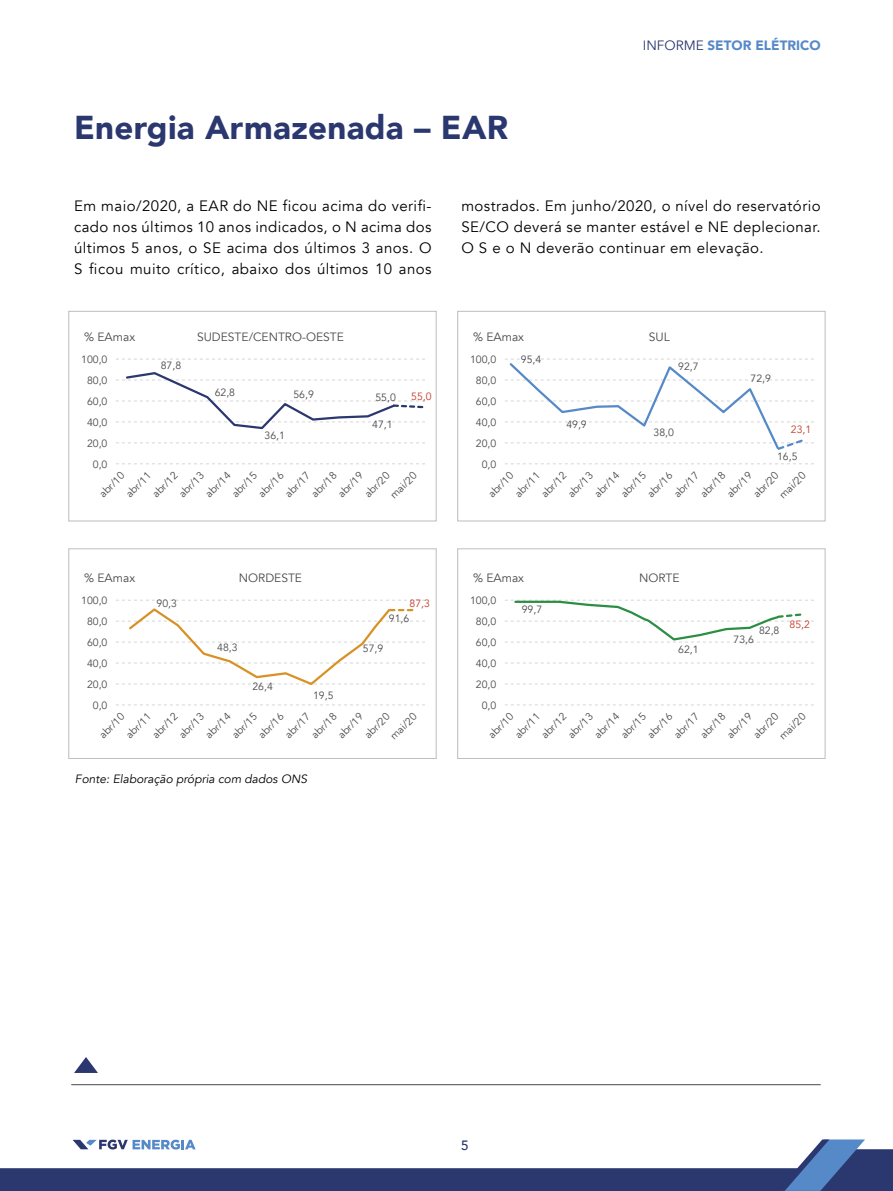
<style>
.page{position:relative;width:893px;height:1191px;background:#fff}
.page>*{position:absolute;margin:0;border:0;box-sizing:border-box;transform-origin:0 0}
.t1{font:900 33px "Avenir";letter-spacing:.01em;color:#2b376f}
.t2{font:15px/21px "Avenir";letter-spacing:.03em;color:#000;text-align:justify}
.t3{font:900 13.5px "Avenir";color:#5589c7}
.t4{font:500 13.5px "Avenir";color:#2b376f}
.t5{font:12px "Avenir";color:#484848}
.t6{font:italic 12px "Avenir";color:#000}
.t7{font:10.5px/21px "Avenir";color:#484848;text-align:right}
.t8{font:10.5px "Avenir";color:#c33826}
.s1{font-weight:400;color:#2b376f}
</style>
<div class="page">
<svg style="left:505px;top:463px;width:309px;height:1px"></svg>
<svg style="left:505px;top:359px;width:309px;height:91px"></svg>
<svg style="left:505px;top:704px;width:309px;height:1px"></svg>
<svg style="left:505px;top:683px;width:309px;height:1px"></svg>
<svg style="left:505px;top:662px;width:309px;height:1px"></svg>
<svg style="left:505px;top:599px;width:309px;height:43px"></svg>
<svg style="left:116px;top:463px;width:309px;height:1px"></svg>
<svg style="left:116px;top:442px;width:309px;height:1px"></svg>
<svg style="left:116px;top:359px;width:309px;height:1px"></svg>
<svg style="left:116px;top:372px;width:309px;height:58px"></svg>
<svg style="left:116px;top:704px;width:309px;height:1px"></svg>
<svg style="left:116px;top:600px;width:309px;height:1px"></svg>
<svg style="left:116px;top:608px;width:309px;height:77px"></svg>
<hr style="left:71px;top:1084px;width:750px;height:1px;background:#484848">
<svg style="left:74px;top:1057px;width:24px;height:16px"></svg>
<div style="left:68px;top:548px;width:369px;height:211px;border:1px solid #c0c0c0"></div>
<div style="left:68px;top:311px;width:369px;height:210px;border:1px solid #c0c0c0"></div>
<div style="left:457px;top:548px;width:369px;height:211px;border:1px solid #c0c0c0"></div>
<div style="left:457px;top:311px;width:369px;height:210px;border:1px solid #c0c0c0"></div>
<svg style="left:0;top:1139px;width:893px;height:52px"></svg>
<h1 class="t1" style="left:74px;top:100px;width:436px">Energia Armazenada – EAR</h1>
<p class="t3" style="left:643px;top:34px;width:179px"><span class="s1">INFORME</span> SETOR ELÉTRICO</p>
<h2 class="t2" style="left:74px;top:196px;width:359px">Em maio/2020, a EAR do NE ficou acima do verifi&shy;cado nos últimos 10 anos indicados, o N acima dos últimos 5 anos, o SE acima dos últimos 3 anos. O S ficou muito crítico, abaixo dos últimos 10 anos</h2>
<p class="t5" style="left:84px;top:329px;width:52px">% EAmax</p>
<p class="t5" style="left:197px;top:329px;width:148px">SUDESTE/CENTRO-OESTE</p>
<p class="t7" style="left:81px;top:349px;width:28px">100,0<br>80,0<br>60,0<br>40,0<br>20,0<br>0,0</p>
<p class="t7" style="left:161px;top:355px;width:22px">87,8</p>
<p class="t7" style="left:215px;top:382px;width:22px">62,8</p>
<p class="t7" style="left:293px;top:384px;width:22px">56,9</p>
<p class="t7" style="left:375px;top:387px;width:22px">55,0</p>
<p class="t8" style="left:411px;top:390px;width:22px">55,0</p>
<p class="t7" style="left:372px;top:414px;width:22px">47,1</p>
<p class="t7" style="left:265px;top:425px;width:22px">36,1</p>
<p class="t7" style="left:94px;top:488px;width:32px;rotate:-45deg">abr/10</p>
<p class="t7" style="left:120px;top:488px;width:32px;rotate:-45deg">abr/11</p>
<p class="t7" style="left:147px;top:488px;width:32px;rotate:-45deg">abr/12</p>
<p class="t7" style="left:173px;top:488px;width:32px;rotate:-45deg">abr/13</p>
<p class="t7" style="left:200px;top:488px;width:32px;rotate:-45deg">abr/14</p>
<p class="t7" style="left:226px;top:488px;width:32px;rotate:-45deg">abr/15</p>
<p class="t7" style="left:253px;top:488px;width:32px;rotate:-45deg">abr/16</p>
<p class="t7" style="left:279px;top:488px;width:32px;rotate:-45deg">abr/17</p>
<p class="t7" style="left:306px;top:488px;width:32px;rotate:-45deg">abr/18</p>
<p class="t7" style="left:332px;top:488px;width:32px;rotate:-45deg">abr/19</p>
<p class="t7" style="left:359px;top:488px;width:32px;rotate:-45deg">abr/20</p>
<p class="t7" style="left:385px;top:489px;width:34px;rotate:-45deg">mai/20</p>
<p class="t5" style="left:84px;top:570px;width:52px">% EAmax</p>
<p class="t5" style="left:239px;top:570px;width:65px">NORDESTE</p>
<p class="t7" style="left:81px;top:590px;width:28px">100,0<br>80,0<br>60,0<br>40,0<br>20,0<br>0,0</p>
<p class="t7" style="left:157px;top:593px;width:22px">90,3</p>
<p class="t8" style="left:409px;top:597px;width:22px">87,3</p>
<p class="t7" style="left:389px;top:608px;width:22px">91,6</p>
<p class="t7" style="left:217px;top:636px;width:22px">48,3</p>
<p class="t7" style="left:363px;top:638px;width:22px">57,9</p>
<p class="t7" style="left:252px;top:676px;width:22px">26,4</p>
<p class="t7" style="left:313px;top:685px;width:22px">19,5</p>
<p class="t7" style="left:94px;top:729px;width:32px;rotate:-45deg">abr/10</p>
<p class="t7" style="left:120px;top:729px;width:32px;rotate:-45deg">abr/11</p>
<p class="t7" style="left:147px;top:729px;width:32px;rotate:-45deg">abr/12</p>
<p class="t7" style="left:173px;top:729px;width:32px;rotate:-45deg">abr/13</p>
<p class="t7" style="left:200px;top:729px;width:32px;rotate:-45deg">abr/14</p>
<p class="t7" style="left:226px;top:729px;width:32px;rotate:-45deg">abr/15</p>
<p class="t7" style="left:253px;top:729px;width:32px;rotate:-45deg">abr/16</p>
<p class="t7" style="left:279px;top:729px;width:32px;rotate:-45deg">abr/17</p>
<p class="t7" style="left:306px;top:729px;width:32px;rotate:-45deg">abr/18</p>
<p class="t7" style="left:332px;top:729px;width:32px;rotate:-45deg">abr/19</p>
<p class="t7" style="left:359px;top:729px;width:32px;rotate:-45deg">abr/20</p>
<p class="t7" style="left:385px;top:730px;width:34px;rotate:-45deg">mai/20</p>
<p class="t6" style="left:75px;top:772px;width:234px">Fonte: Elaboração própria com dados ONS</p>
<h2 class="t2" style="left:461px;top:196px;width:361px">mostrados. Em junho/2020, o nível do reservatório SE/CO deverá se manter estável e NE deplecionar.<br>O S e o N deverão continuar em elevação.</h2>
<p class="t5" style="left:473px;top:329px;width:52px">% EAmax</p>
<p class="t5" style="left:649px;top:329px;width:22px">SUL</p>
<p class="t7" style="left:470px;top:349px;width:28px">100,0<br>80,0<br>60,0<br>40,0<br>20,0<br>0,0</p>
<p class="t7" style="left:521px;top:349px;width:22px">95,4</p>
<p class="t7" style="left:678px;top:356px;width:22px">92,7</p>
<p class="t7" style="left:750px;top:368px;width:22px">72,9</p>
<p class="t7" style="left:566px;top:414px;width:22px">49,9</p>
<p class="t8" style="left:791px;top:423px;width:22px">23,1</p>
<p class="t7" style="left:777px;top:446px;width:22px">16,5</p>
<p class="t7" style="left:653px;top:421px;width:22px">38,0</p>
<p class="t7" style="left:483px;top:488px;width:32px;rotate:-45deg">abr/10</p>
<p class="t7" style="left:509px;top:488px;width:32px;rotate:-45deg">abr/11</p>
<p class="t7" style="left:536px;top:488px;width:32px;rotate:-45deg">abr/12</p>
<p class="t7" style="left:562px;top:488px;width:32px;rotate:-45deg">abr/13</p>
<p class="t7" style="left:589px;top:488px;width:32px;rotate:-45deg">abr/14</p>
<p class="t7" style="left:615px;top:488px;width:32px;rotate:-45deg">abr/15</p>
<p class="t7" style="left:642px;top:488px;width:32px;rotate:-45deg">abr/16</p>
<p class="t7" style="left:668px;top:488px;width:32px;rotate:-45deg">abr/17</p>
<p class="t7" style="left:695px;top:488px;width:32px;rotate:-45deg">abr/18</p>
<p class="t7" style="left:721px;top:488px;width:32px;rotate:-45deg">abr/19</p>
<p class="t7" style="left:748px;top:488px;width:32px;rotate:-45deg">abr/20</p>
<p class="t7" style="left:774px;top:489px;width:34px;rotate:-45deg">mai/20</p>
<p class="t5" style="left:473px;top:570px;width:52px">% EAmax</p>
<p class="t5" style="left:639px;top:570px;width:42px">NORTE</p>
<p class="t7" style="left:470px;top:590px;width:28px">100,0<br>80,0<br>60,0<br>40,0<br>20,0<br>0,0</p>
<p class="t7" style="left:522px;top:599px;width:22px">99,7</p>
<p class="t8" style="left:790px;top:618px;width:22px">85,2</p>
<p class="t7" style="left:759px;top:619px;width:22px">82,8</p>
<p class="t7" style="left:733px;top:629px;width:22px">73,6</p>
<p class="t7" style="left:678px;top:639px;width:22px">62,1</p>
<p class="t7" style="left:483px;top:729px;width:32px;rotate:-45deg">abr/10</p>
<p class="t7" style="left:509px;top:729px;width:32px;rotate:-45deg">abr/11</p>
<p class="t7" style="left:536px;top:729px;width:32px;rotate:-45deg">abr/12</p>
<p class="t7" style="left:562px;top:729px;width:32px;rotate:-45deg">abr/13</p>
<p class="t7" style="left:589px;top:729px;width:32px;rotate:-45deg">abr/14</p>
<p class="t7" style="left:615px;top:729px;width:32px;rotate:-45deg">abr/15</p>
<p class="t7" style="left:642px;top:729px;width:32px;rotate:-45deg">abr/16</p>
<p class="t7" style="left:668px;top:729px;width:32px;rotate:-45deg">abr/17</p>
<p class="t7" style="left:695px;top:729px;width:32px;rotate:-45deg">abr/18</p>
<p class="t7" style="left:721px;top:729px;width:32px;rotate:-45deg">abr/19</p>
<p class="t7" style="left:748px;top:729px;width:32px;rotate:-45deg">abr/20</p>
<p class="t7" style="left:774px;top:730px;width:34px;rotate:-45deg">mai/20</p>
<p class="t4" style="left:461px;top:1133px;width:9px">5</p>
</div>
